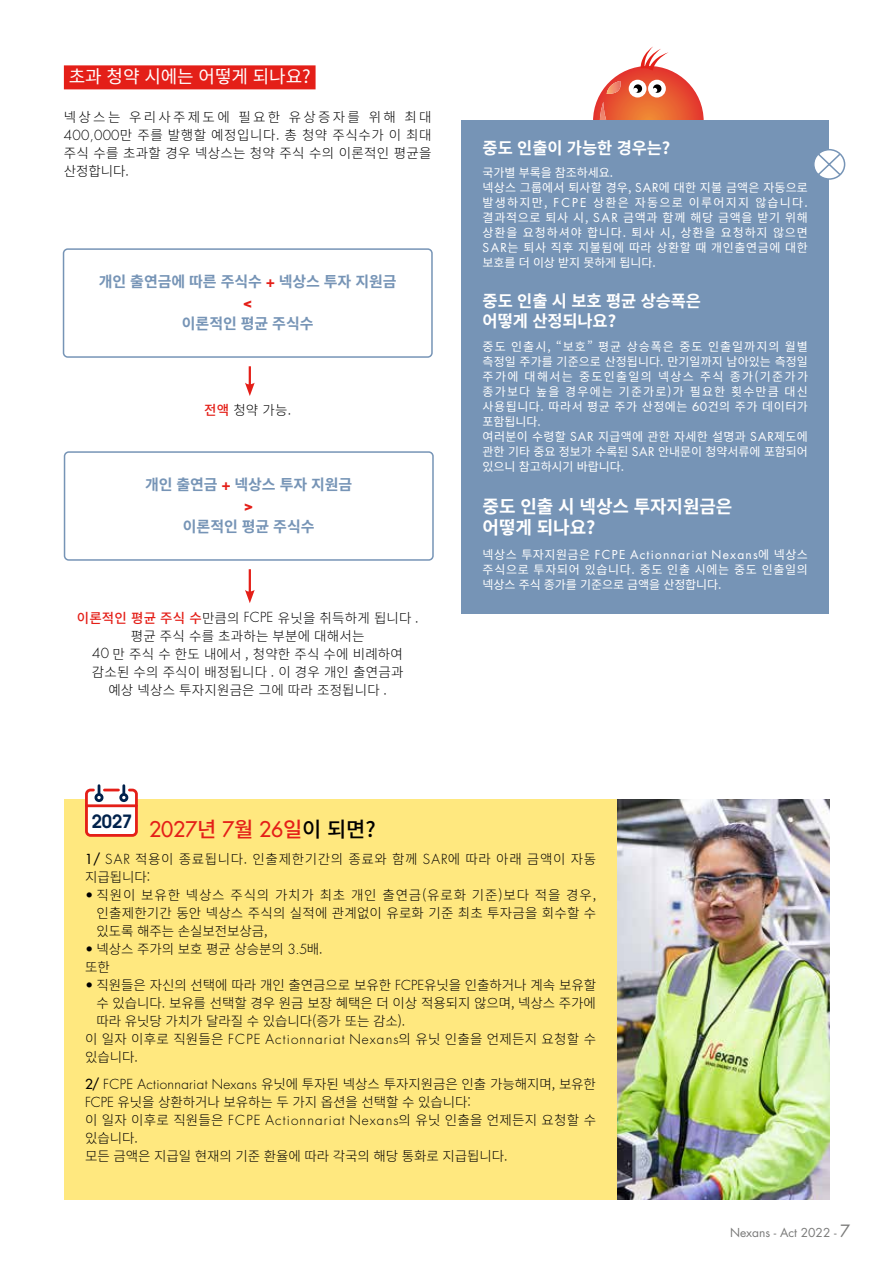
<style>
.page{position:relative;width:893px;height:1263px;background:#fff}
.page>*{position:absolute;margin:0;border:0;box-sizing:border-box;transform-origin:0 0}
.t1{font:21px "Futura";letter-spacing:-.01em;color:#e41f18}
.t2{font:600 18.15px "Avant Garde";color:#00224c}
.t3{font:700 18px/21.6px "Noto Sans CJ Kkr";letter-spacing:-.005em;color:#fff}
.t4{font:18px "Noto Sans CJ Kkr";letter-spacing:-.005em;color:#fff}
.t5{font:700 16.5px/19.8px "Noto Sans CJ Kkr";letter-spacing:-.005em;color:#fff}
.t6{font:700 15px "Noto Sans CJ Kkr";letter-spacing:-.005em;color:#7694b6}
.t7{font:700 15px "Futura";color:#e41f18}
.t8{font:300 13.5px/18px "Noto Sans CJ Kkr";letter-spacing:.015em;color:#000;text-align:justify}
.t9{font:300 13.5px/18px "Noto Sans CJ Kkr";letter-spacing:-.005em;color:#000}
.t10{font:300 13.5px/18px "Noto Sans CJ Kkr";letter-spacing:.045em;color:#000}
.t11{font:12px/15px "Noto Sans CJ Kkr";letter-spacing:.045em;color:#fff}
.t12{font:12px "Futura";letter-spacing:.1em;color:#fff}
.t13{font:12px "Futura";color:#7a7a79}
.s1{font-family:"Futura"}
.s2{font-family:"Futura";font-weight:800;color:#e41f18}
.s3{font-weight:500;color:#e41f18}
.s4{font-family:"Futura Std"}
.s5{font-family:"Noto Sans CJ Kkr"}
.s6{font-family:"Noto Sans CJ Kkr";font-weight:500}
.s7{font-family:"Noto Sans CJ Kkr";font-weight:500;color:#000}
.s8{font-family:"Futura";font-weight:400}
.s9{font-size:16.5px}
</style>
<div class="page">
<svg style="left:593px;top:46px;width:111px;height:74px"></svg>
<hr style="left:249px;top:366px;width:2px;height:21px;background:#e41f18">
<svg style="left:245px;top:383px;width:10px;height:13px"></svg>
<div style="left:63px;top:248px;width:370px;height:110px;border:2px solid #7694b6;border-radius:4px"></div>
<hr style="left:249px;top:569px;width:2px;height:25px;background:#e41f18">
<svg style="left:245px;top:590px;width:10px;height:13px"></svg>
<div style="left:64px;top:451px;width:370px;height:110px;border:2px solid #7694b6;border-radius:4px"></div>
<div style="left:64px;top:65px;width:252px;height:24px;background:#e41f18"></div>
<div style="left:64px;top:799px;width:553px;height:400px;background:#ffe87f"></div>
<img style="left:617px;top:799px;width:212px;height:400px">
<div style="left:461px;top:120px;width:368px;height:494px;background:#7694b6"></div>
<svg style="left:814px;top:149px;width:32px;height:31px"></svg>
<div style="left:87px;top:790px;width:49px;height:15px;background:#fff"></div>
<div style="left:88px;top:807px;width:48px;height:28px;background:#fff"></div>
<div style="left:85px;top:789px;width:53px;height:48px;border:3px solid #e41f18;border-radius:4px"></div>
<hr style="left:86px;top:804px;width:50px;height:3px;background:#e41f18">
<svg style="left:98px;top:786px;width:27px;height:8px"></svg>
<div style="left:119px;top:793px;width:9px;height:9px;border:3px solid #00224c;border-radius:50%"></div>
<div style="left:95px;top:793px;width:8px;height:9px;border:3px solid #00224c;border-radius:50%"></div>
<h3 class="t4" style="left:69px;top:67px;width:243px">초과 청약 시에는 어떻게 되나요?</h3>
<p class="t8" style="left:64px;top:109px;width:369px">넥상스는 우리사주제도에 필요한 유상증자를 위해 최대 <span class="s1">400,000</span>만 주를 발행할 예정입니다. 총 청약 주식수가 이 최대 주식 수를 초과할 경우 넥상스는 청약 주식 수의 이론적인 평균을 산정합니다.</p>
<p class="t6" style="left:99px;top:273px;width:299px">개인 출연금에 따른 주식수 <span class="s2">+</span> 넥상스 투자 지원금</p>
<p class="t7" style="left:243px;top:292px;width:12px">&lt;</p>
<p class="t6" style="left:182px;top:315px;width:133px">이론적인 평균 주식수</p>
<p class="t8" style="left:204px;top:402px;width:88px"><span class="s3">전액</span> 청약 가능.</p>
<p class="t6" style="left:145px;top:476px;width:209px">개인 출연금 <span class="s2">+</span> 넥상스 투자 지원금</p>
<p class="t7" style="left:244px;top:495px;width:12px">&gt;</p>
<p class="t6" style="left:183px;top:518px;width:133px">이론적인 평균 주식수</p>
<p class="t8" style="left:77px;top:609px;width:343px;text-align:center"><span class="s3">이론적인 평균 주식 수</span>만큼의 <span class="s1">FCPE</span> 유닛을 취득하게 됩니다 . 평균 주식 수를 초과하는 부분에 대해서는<br><span class="s1">40</span> 만 주식 수 한도 내에서 , 청약한 주식 수에 비례하여 감소된 수의 주식이 배정됩니다 . 이 경우 개인 출연금과<br>예상 넥상스 투자지원금은 그에 따라 조정됩니다 .</p>
<h3 class="t5" style="left:483px;top:138px;width:189px">중도 인출이 가능한 경우는?</h3>
<p class="t11" style="left:483px;top:165px;width:327px">국가별 부록을 참조하세요.<br>넥상스 그룹에서 퇴사할 경우, <span class="s1">SAR</span>에 대한 지불 금액은 자동으로 발생하지만, <span class="s1">FCPE</span> 상환은 자동으로 이루어지지 않습니다. 결과적으로 퇴사 시, <span class="s1">SAR</span> 금액과 함께 해당 금액을 받기 위해 상환을 요청하셔야 합니다. 퇴사 시, 상환을 요청하지 않으면<br><span class="s1">SAR</span>는 퇴사 직후 지불됨에 따라 상환할 때 개인출연금에 대한 보호를 더 이상 받지 못하게 됩니다.</p>
<h3 class="t5" style="left:483px;top:292px;width:220px">중도 인출 시 보호 평균 상승폭은 어떻게 산정되나요?</h3>
<p class="t11" style="left:483px;top:340px;width:327px">중도 인출시, “보호” 평균 상승폭은 중도 인출일까지의 월별 측정일 주가를 기준으로 산정됩니다. 만기일까지 남아있는 측정일 주가에 대해서는 중도인출일의 넥상스 주식 종가(기준가가 종가보다 높을 경우에는 기준가로)가 필요한 횟수만큼 대신 사용됩니다. 따라서 평균 주가 산정에는 <span class="s1">60</span>건의 주가 데이터가 포함됩니다.<br>여러분이 수령할 <span class="s4">SAR</span> 지급액에 관한 자세한 설명과 <span class="s4">SAR</span>제도에 관한 기타 중요 정보가 수록된 <span class="s4">SAR</span> 안내문이 청약서류에 포함되어 있으니 참고하시기 바랍니다.</p>
<h3 class="t3" style="left:483px;top:496px;width:251px">중도 인출 시 넥상스 투자지원금은 어떻게 되나요?</h3>
<p class="t12" style="left:483px;top:547px;width:327px"><span class="s5">넥상스 투자지원금은</span> FCPE Actionnariat Nexans<span class="s5">에 넥상스</span></p>
<p class="t11" style="left:483px;top:563px;width:327px">주식으로 투자되어 있습니다. 중도 인출 시에는 중도 인출일의 넥상스 주식 종가를 기준으로 금액을 산정합니다.</p>
<h2 class="t2" style="left:92px;top:809px;width:42px">2027</h2>
<h1 class="t1" style="left:149px;top:816px;width:228px">2027<span class="s6">년</span> 7<span class="s6">월</span> 26<span class="s6">일</span><span class="s7">이 되면?</span></h1>
<p class="t10" style="left:85px;top:850px;width:513px"><span class="s8">1/</span> <span class="s1">SAR</span> 적용이 종료됩니다. 인출제한기간의 종료와 함께 <span class="s1">SAR</span>에 따라 아래 금액이 자동 지급됩니다:</p>
<p class="t8" style="left:97px;top:886px;width:501px;text-indent:-11px"><span class="s1">•</span> 직원이 보유한 넥상스 주식의 가치가 최초 개인 출연금(유로화 기준)보다 적을 경우, 인출제한기간 동안 넥상스 주식의 실적에 관계없이 유로화 기준 최초 투자금을 회수할 수 있도록 해주는 손실보전보상금,</p>
<p class="t9" style="left:85px;top:940px;width:239px"><span class="s1">•</span> 넥상스 주가의 보호 평균 상승분의 <span class="s1">3.5</span>배. 또한</p>
<p class="t9" style="left:85px;top:976px;width:513px"><span class="s1">•</span> 직원들은 자신의 선택에 따라 개인 출연금으로 보유한 <span class="s1">FCPE</span>유닛을 인출하거나 계속 보유할</p>
<p class="t9" style="left:97px;top:994px;width:501px">수 있습니다. 보유를 선택할 경우 원금 보장 혜택은 더 이상 적용되지 않으며, 넥상스 주가에</p>
<p class="t9" style="left:97px;top:1012px;width:310px">따라 유닛당 가치가 달라질 수 있습니다(증가 또는 감소).</p>
<p class="t8" style="left:85px;top:1030px;width:513px">이 일자 이후로 직원들은 <span class="s1">FCPE Actionnariat Nexans</span>의 유닛 인출을 언제든지 요청할 수</p>
<p class="t8" style="left:85px;top:1048px;width:54px">있습니다.</p>
<p class="t9" style="left:85px;top:1075px;width:513px"><span class="s8">2/</span> <span class="s1">FCPE Actionnariat Nexans</span> 유닛에 투자된 넥상스 투자지원금은 인출 가능해지며, 보유한 <span class="s1">FCPE</span> 유닛을 상환하거나 보유하는 두 가지 옵션을 선택할 수 있습니다:<br>이 일자 이후로 직원들은 <span class="s1">FCPE Actionnariat Nexans</span>의 유닛 인출을 언제든지 요청할 수 있습니다.<br>모든 금액은 지급일 현재의 기준 환율에 따라 각국의 해당 통화로 지급됩니다.</p>
<p class="t13" style="left:730px;top:1225px;width:122px">Nexans - Act 2022 - <span class="s9">7</span></p>
</div>
